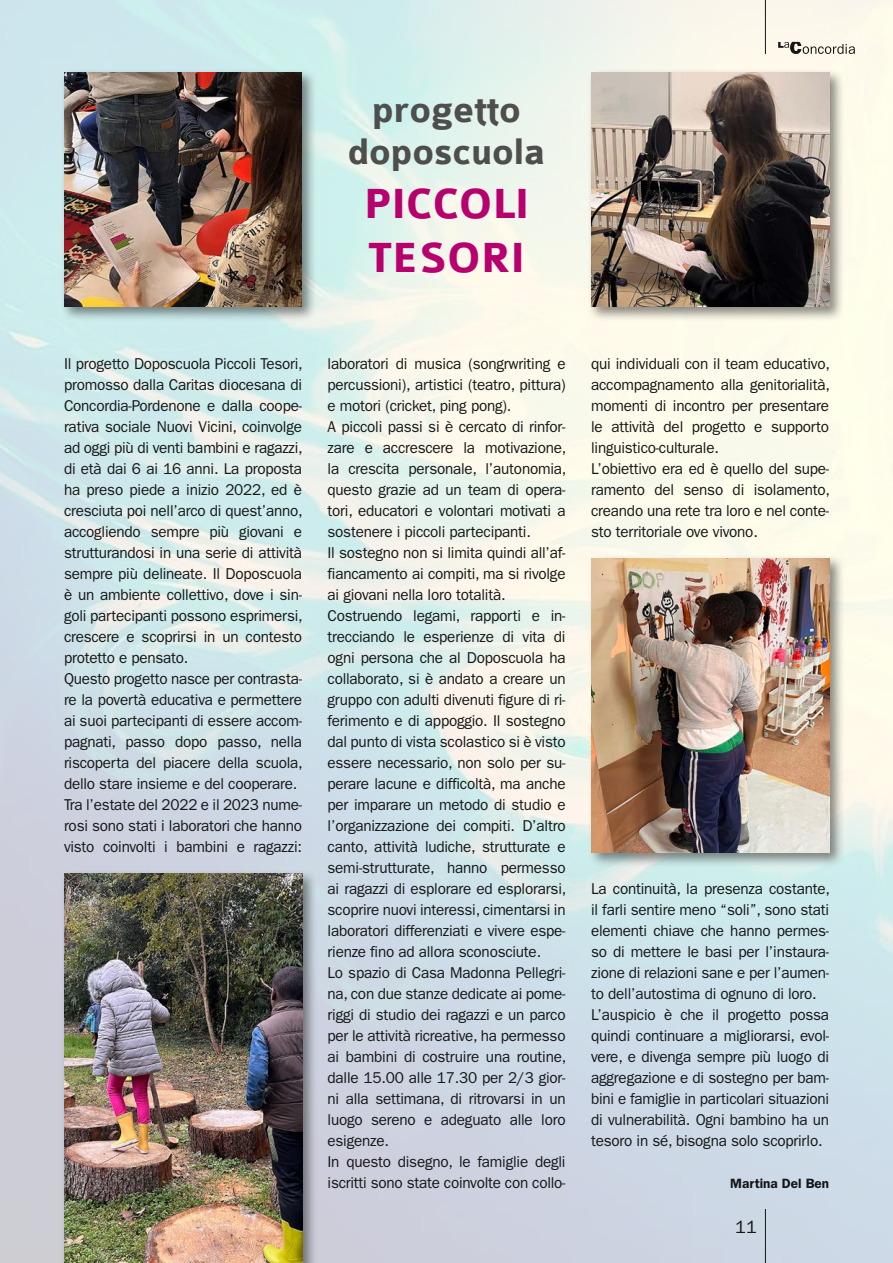
<style>
.page{position:relative;width:893px;height:1263px;background:#fff}
.page>*{position:absolute;margin:0;border:0;box-sizing:border-box;transform-origin:0 0}
.t1{font:700 45px/54px "Colaborate";color:#b7006e}
.t2{font:700 39px/42px "Colaborate";color:#4e4e4d;text-align:center}
.t3{font:18px "Franklin Gothic";color:#151616}
.t4{font:15.75px/21px "Franklin Gothic";letter-spacing:-.015em;color:#151616}
.t5{font:600 13.5px "Franklin Gothic";color:#151616}
</style>
<div class="page">
<hr style="left:765px;top:0;width:1px;height:54px;background:#151616">
<svg style="left:778px;top:42px;width:77px;height:12px"></svg>
<hr style="left:765px;top:1209px;width:1px;height:54px;background:#151616">
<div style="left:61px;top:69px;width:256px;height:252px;background:#151616;opacity:.5"></div>
<img style="left:64px;top:72px;width:238px;height:234px">
<div style="left:588px;top:555px;width:257px;height:313px;background:#151616;opacity:.5"></div>
<img style="left:591px;top:558px;width:238px;height:294px">
<div style="left:61px;top:870px;width:256px;height:393px;background:#151616;opacity:.5"></div>
<img style="left:64px;top:873px;width:238px;height:390px">
<div style="left:588px;top:69px;width:256px;height:252px;background:#151616;opacity:.5"></div>
<img style="left:591px;top:72px;width:238px;height:234px">
<h2 class="t2" style="left:348px;top:89px;width:199px">progetto doposcuola</h2>
<h1 class="t1" style="left:364px;top:178px;width:167px">PICCOLI<br>TESORI</h1>
<p class="t4" style="left:64px;top:353px;width:240px">Il progetto Doposcuola Piccoli Tesori, promosso dalla Caritas diocesana di Concordia-Pordenone e dalla coope&shy;rativa sociale Nuovi Vicini, coinvolge ad oggi più di venti bambini e ragazzi, di età dai 6 ai 16 anni. La proposta ha preso piede a inizio 2022, ed è cresciuta poi nell’arco di quest’anno, accogliendo sempre più giovani e strutturandosi in una serie di attività sempre più delineate. Il Doposcuola è un ambiente collettivo, dove i sin&shy;goli partecipanti possono esprimersi, crescere e scoprirsi in un contesto protetto e pensato.<br>Questo progetto nasce per contrasta&shy;re la povertà educativa e permettere ai suoi partecipanti di essere accom&shy;pagnati, passo dopo passo, nella riscoperta del piacere della scuola, dello stare insieme e del cooperare.<br>Tra l’estate del 2022 e il 2023 nume&shy;rosi sono stati i laboratori che hanno visto coinvolti i bambini e ragazzi:</p>
<p class="t4" style="left:328px;top:353px;width:240px">laboratori di musica (songrwriting e percussioni), artistici (teatro, pittura) e motori (cricket, ping pong).<br>A piccoli passi si è cercato di rinfor&shy;zare e accrescere la motivazione, la crescita personale, l’autonomia, questo grazie ad un team di opera&shy;tori, educatori e volontari motivati a sostenere i piccoli partecipanti.<br>Il sostegno non si limita quindi all’af&shy;fiancamento ai compiti, ma si rivolge ai giovani nella loro totalità.<br>Costruendo legami, rapporti e in&shy;trecciando le esperienze di vita di ogni persona che al Doposcuola ha collaborato, si è andato a creare un gruppo con adulti divenuti figure di ri&shy;ferimento e di appoggio. Il sostegno dal punto di vista scolastico si è visto essere necessario, non solo per su&shy;perare lacune e difficoltà, ma anche per imparare un metodo di studio e l’organizzazione dei compiti. D’altro canto, attività ludiche, strutturate e semi-strutturate, hanno permesso ai ragazzi di esplorare ed esplorarsi, scoprire nuovi interessi, cimentarsi in laboratori differenziati e vivere espe&shy;rienze fino ad allora sconosciute.<br>Lo spazio di Casa Madonna Pellegri&shy;na, con due stanze dedicate ai pome&shy;riggi di studio dei ragazzi e un parco per le attività ricreative, ha permesso ai bambini di costruire una routine, dalle 15.00 alle 17.30 per 2/3 gior&shy;ni alla settimana, di ritrovarsi in un luogo sereno e adeguato alle loro esigenze.<br>In questo disegno, le famiglie degli iscritti sono state coinvolte con collo-</p>
<p class="t4" style="left:591px;top:353px;width:240px">qui individuali con il team educativo, accompagnamento alla genitorialità, momenti di incontro per presentare le attività del progetto e supporto linguistico-culturale.<br>L’obiettivo era ed è quello del supe&shy;ramento del senso di isolamento, creando una rete tra loro e nel conte&shy;sto territoriale ove vivono.</p>
<p class="t4" style="left:591px;top:878px;width:240px">La continuità, la presenza costante, il farli sentire meno “soli”, sono stati elementi chiave che hanno permes&shy;so di mettere le basi per l’instaura&shy;zione di relazioni sane e per l’aumen&shy;to dell’autostima di ognuno di loro.<br>L’auspicio è che il progetto possa quindi continuare a migliorarsi, evol&shy;vere, e divenga sempre più luogo di aggregazione e di sostegno per bam&shy;bini e famiglie in particolari situazioni di vulnerabilità. Ogni bambino ha un tesoro in sé, bisogna solo scoprirlo.</p>
<p class="t5" style="left:730px;top:1175px;width:100px">Martina Del Ben</p>
<p class="t3" style="left:735px;top:1216px;width:23px">11</p>
</div>
